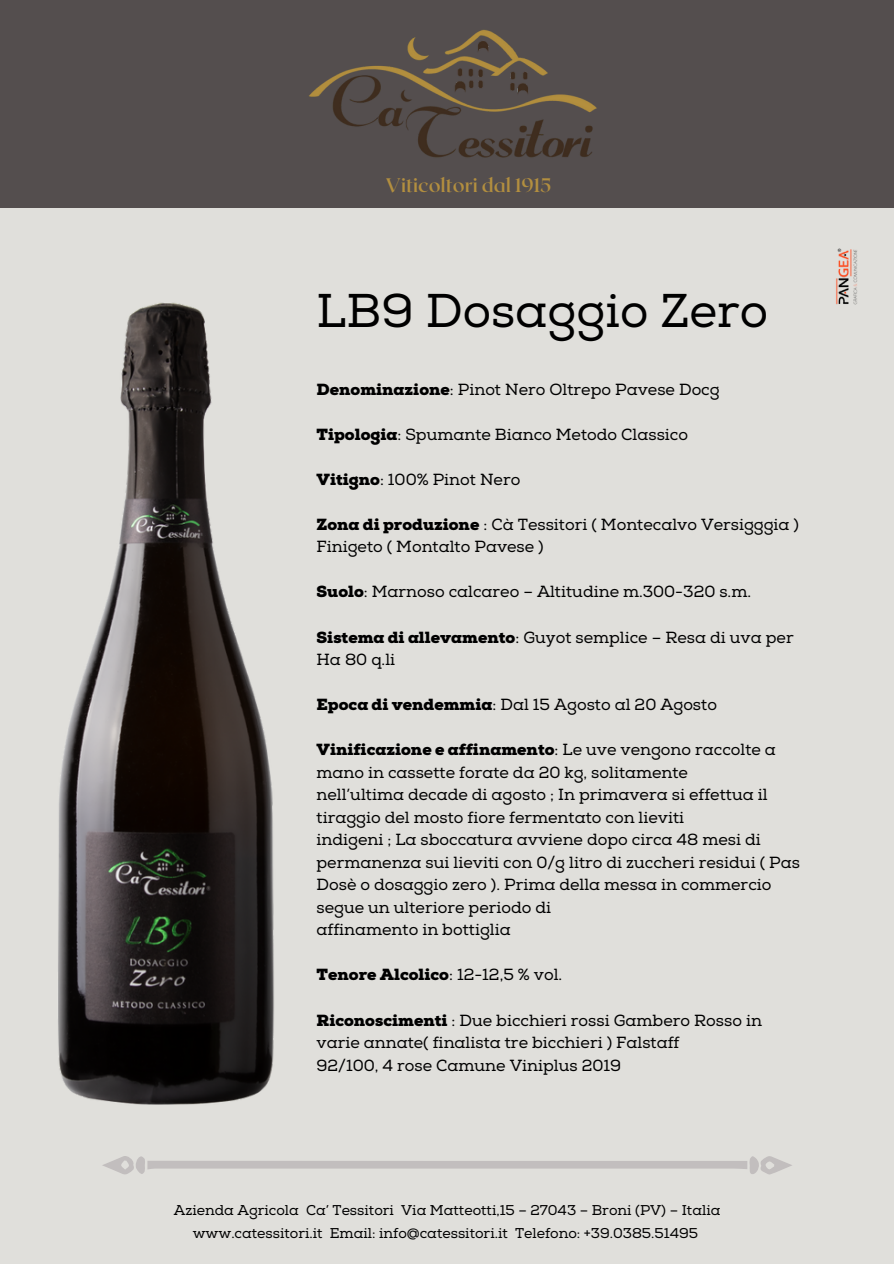
<style>
.page{position:relative;width:894px;height:1264px;background:#fff}
.page>*{position:absolute;margin:0;border:0;box-sizing:border-box;transform-origin:0 0}
.t1{font:47.25px "Nexa Slab";color:#000}
.t2{font:600 19.5px "Roxborough CF";color:#b38f3f}
.t3{font:16.05px/22.5px "Nexa Slab";color:#000}
.t4{font:900 16.05px "Nexa Slab";color:#000}
.t5{font:14.25px "Nexa Slab";color:#000}
.s1{font-weight:900}
.s2{font-weight:400}
</style>
<div class="page">
<div style="left:0;top:0;width:893px;height:1263px;background:#e0dfdb"></div>
<div style="left:0;top:0;width:893px;height:208px;background:#544e4e"></div>
<img style="left:58px;top:302px;width:216px;height:803px">
<svg style="left:102px;top:1156px;width:690px;height:18px"></svg>
<img style="left:836px;top:248px;width:22px;height:57px">
<img style="left:309px;top:30px;width:288px;height:128px">
<p class="t2" style="left:385px;top:172px;width:167px">Viticoltori dal 1915</p>
<p class="t1" style="left:316px;top:283px;width:453px">LB9 Dosaggio Zero</p>
<p class="t3" style="left:316px;top:378px;width:404px"><span class="s1">Denominazione</span>: Pinot Nero Oltrepo Pavese Docg</p>
<p class="t3" style="left:316px;top:423px;width:373px"><span class="s1">Tipologia</span>: Spumante Bianco Metodo Classico</p>
<p class="t3" style="left:316px;top:468px;width:205px"><span class="s1">Vitigno</span>: 100% Pinot Nero</p>
<p class="t3" style="left:316px;top:513px;width:484px"><span class="s1">Zona di produzione</span> : Cà Tessitori ( Montecalvo Versigggia )<br>Finigeto ( Montalto Pavese )</p>
<p class="t3" style="left:316px;top:581px;width:436px"><span class="s1">Suolo</span>: Marnoso calcareo – Altitudine m.300-320 s.m.</p>
<p class="t3" style="left:316px;top:626px;width:478px"><span class="s1">Sistema di allevamento</span>: Guyot semplice – Resa di uva per<br>Ha 80 q.li</p>
<p class="t3" style="left:316px;top:693px;width:402px"><span class="s1">Epoca di vendemmia</span>: Dal 15 Agosto al 20 Agosto</p>
<p class="t3" style="left:316px;top:739px;width:461px"><span class="s1">Vinificazione e affinamento</span>: Le uve vengono raccolte a mano in cassette forate da 20 kg, solitamente</p>
<p class="t3" style="left:316px;top:784px;width:452px">nell’ultima decade di agosto ; In primavera si effettua il tiraggio del mosto fiore fermentato con lieviti</p>
<p class="t3" style="left:316px;top:829px;width:485px">indigeni ; La sboccatura avviene dopo circa 48 mesi di permanenza sui lieviti con 0/g litro di zuccheri residui ( Pas Dosè o dosaggio zero ). Prima della messa in commercio segue un ulteriore periodo di</p>
<p class="t3" style="left:316px;top:919px;width:196px">affinamento in bottiglia</p>
<p class="t4" style="left:316px;top:965px;width:247px">Tenore Alcolico<span class="s2">: 12-12,5 % vol.</span></p>
<p class="t3" style="left:316px;top:1009px;width:447px"><span class="s1">Riconoscimenti</span> : Due bicchieri rossi Gambero Rosso in varie annate( finalista tre bicchieri ) Falstaff</p>
<p class="t3" style="left:316px;top:1054px;width:306px">92/100, 4 rose Camune Viniplus 2019</p>
<p class="t5" style="left:174px;top:1201px;width:548px">Azienda Agricola Ca’ Tessitori Via Matteotti,15 – 27043 – Broni (PV) – Italia</p>
<p class="t5" style="left:193px;top:1224px;width:506px">www.catessitori.it Email: info@catessitori.it Telefono: +39.0385.51495</p>
</div>
